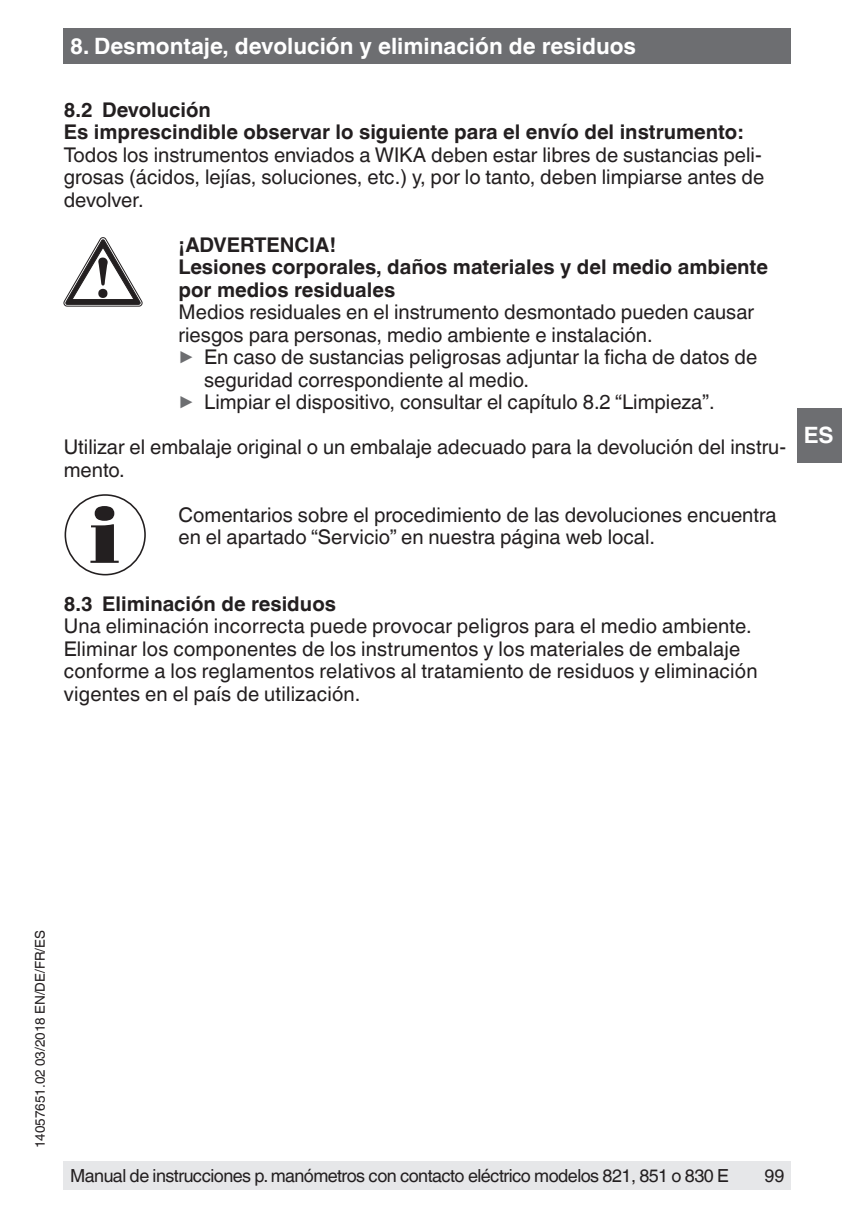
<style>
.page{position:relative;width:842px;height:1212px;background:#fff}
.page>*{position:absolute;margin:0;border:0;box-sizing:border-box;transform-origin:0 0}
.t1{font:700 22.5px "Helvetica World";color:#fff}
.t2{font:20.25px/22.5px "Helvetica World";color:#231f20}
.t3{font:700 20.25px/22.5px "Helvetica World";color:#231f20}
.t4{font:18px "Helvetica World";letter-spacing:-.03em;color:#231f20}
.t5{font:13.5px "Helvetica World";color:#231f20}
.s1{font-size:20.03px;color:#6d6e71}
</style>
<div class="page">
<div style="left:64px;top:29px;width:727px;height:35px;background:#6d6e71"></div>
<div style="left:797px;top:408px;width:45px;height:54px;background:#6d6e71"></div>
<div style="left:64px;top:1161px;width:727px;height:28px;background:#e6e7e9"></div>
<svg style="left:64px;top:237px;width:78px;height:69px"></svg>
<svg style="left:90px;top:506px;width:29px;height:57px"></svg>
<div style="left:65px;top:494px;width:81px;height:81px;border:2px solid #231f20;border-radius:50%"></div>
<p class="t1" style="left:70px;top:37px;width:567px">8. Desmontaje, devolución y eliminación de residuos</p>
<p class="t3" style="left:64px;top:100px;width:681px">8.2 Devolución<br>Es imprescindible observar lo siguiente para el envío del instrumento:</p>
<p class="t2" style="left:64px;top:145px;width:702px">Todos los instrumentos enviados a WIKA deben estar libres de sustancias peli&shy;grosas (ácidos, lejías, soluciones, etc.) y, por lo tanto, deben limpiarse antes de devolver.</p>
<p class="t3" style="left:179px;top:235px;width:591px">¡ADVERTENCIA!<br>Lesiones corporales, daños materiales y del medio ambiente por medios residuales</p>
<p class="t2" style="left:179px;top:303px;width:577px">Medios residuales en el instrumento desmontado pueden causar</p>
<p class="t2" style="left:179px;top:325px;width:475px">riesgos para personas, medio ambiente e instalación.</p>
<p class="t2" style="left:179px;top:346px;width:580px"><span class="s1">▶</span> En caso de sustancias peligrosas adjuntar la ficha de datos de</p>
<p class="t2" style="left:204px;top:370px;width:326px">seguridad correspondiente al medio.</p>
<p class="t2" style="left:179px;top:391px;width:538px"><span class="s1">▶</span> Limpiar el dispositivo, consultar el capítulo 8.2 “Limpieza”.</p>
<p class="t2" style="left:64px;top:438px;width:724px">Utilizar el embalaje original o un embalaje adecuado para la devolución del instru&shy;mento.</p>
<p class="t2" style="left:179px;top:505px;width:599px">Comentarios sobre el procedimiento de las devoluciones encuentra en el apartado “Servicio” en nuestra página web local.</p>
<p class="t3" style="left:64px;top:594px;width:274px">8.3 Eliminación de residuos</p>
<p class="t2" style="left:64px;top:617px;width:695px">Una eliminación incorrecta puede provocar peligros para el medio ambiente.<br>Eliminar los componentes de los instrumentos y los materiales de embalaje conforme a los reglamentos relativos al tratamiento de residuos y eliminación vigentes en el país de utilización.</p>
<p class="t1" style="left:804px;top:422px;width:31px">ES</p>
<p class="t5" style="left:35px;top:1148px;width:220px;rotate:-90deg">14057651.02 03/2018 EN/DE/FR/ES</p>
<p class="t4" style="left:70px;top:1168px;width:660px">Manual de instrucciones p. manómetros con contacto eléctrico modelos 821, 851 o 830 E</p>
<p class="t4" style="left:764px;top:1165px;width:22px">99</p>
</div>
